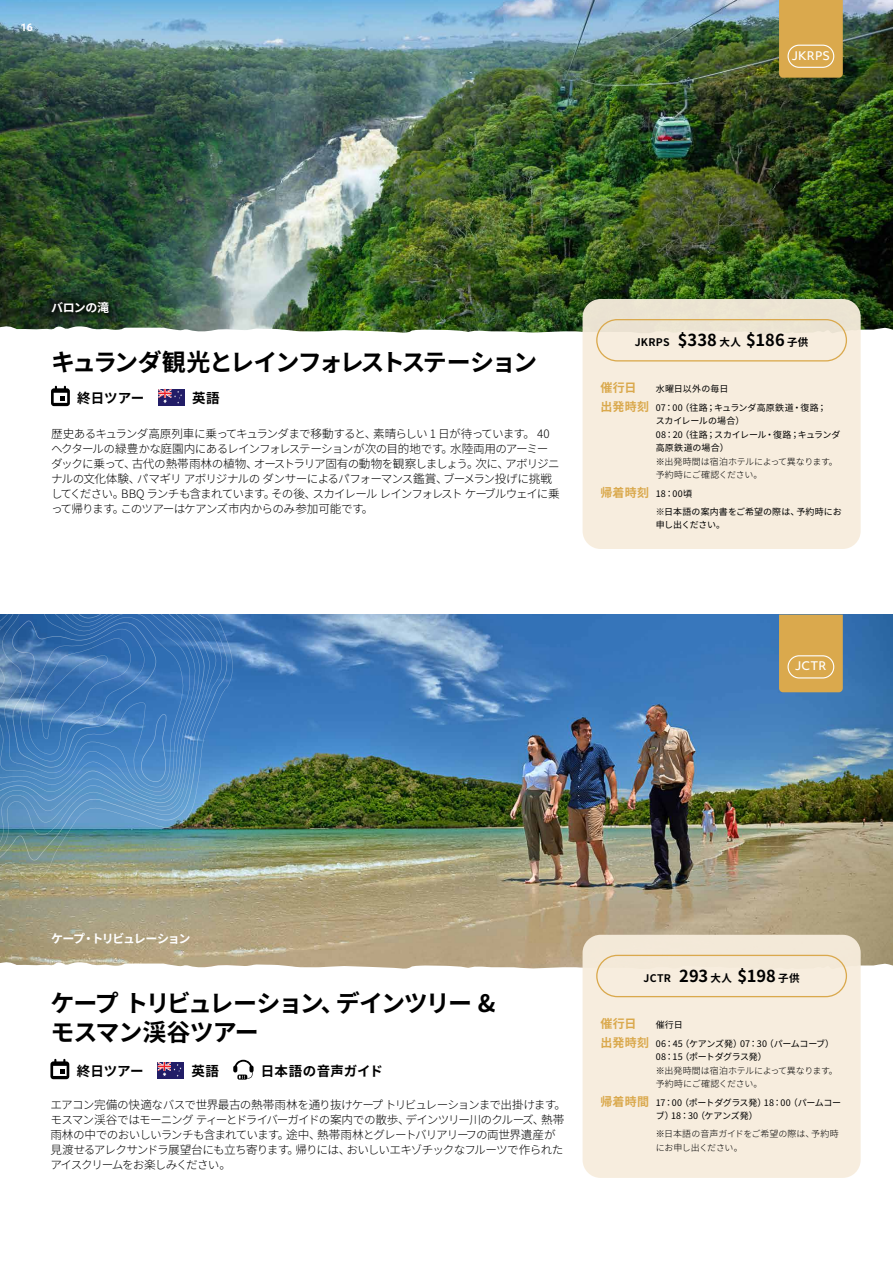
<style>
.page{position:relative;width:893px;height:1263px;background:#fff}
.page>*{position:absolute;margin:0;border:0;box-sizing:border-box;transform-origin:0 0}
.t1{font:700 24px/28.8px "Noto Sans CJ Kjp";letter-spacing:-.065em;color:#000}
.t2{font:700 24px "Noto Sans CJ Kjp";letter-spacing:-.085em;color:#000}
.t3{font:700 13.5px "Noto Sans CJ Kjp";letter-spacing:.005em;color:#000}
.t4{font:700 12px "Noto Sans CJ Kjp";letter-spacing:-.105em;color:#fff}
.t5{font:700 12px "Noto Sans CJ Kjp";letter-spacing:.005em;color:#daa94d}
.t6{font:700 12px "Noto Sans CJ Kjp";letter-spacing:-.08em;color:#fff}
.t7{font:300 11.7px/15px "Noto Sans CJ Kjp";letter-spacing:-.065em;color:#000}
.t8{font:500 11.4px "Objektiv Mk 1";letter-spacing:.015em;color:#fff}
.t9{font:700 10.5px "Noto Sans CJ Kjp";letter-spacing:.035em;color:#000}
.t10{font:700 10.5px "Roboto";color:#fff}
.t11{font:9px/13.5px "Noto Sans CJ Kjp";letter-spacing:-.01em;color:#000}
.t12{font:300 9px/13.5px "Noto Sans CJ Kjp";letter-spacing:-.02em;color:#000}
.t13{font:9px/18.6px "Noto Sans CJ Kjp";letter-spacing:.02em;color:#000}
.t14{font:9px/17.7px "Noto Sans CJ Kjp";letter-spacing:.01em;color:#000}
.t15{font:9px "Noto Sans CJ Kjp";letter-spacing:-.04em;color:#000}
.t16{font:9px "Noto Sans CJ Kjp";letter-spacing:-.055em;color:#000}
.s1{font-size:16.5px}
.s2{font-weight:700;font-size:12px;color:#daa94d}
</style>
<div class="page">
<img style="left:0;top:0;width:893px;height:325px">
<img style="left:0;top:615px;width:893px;height:346px">
<svg style="left:0;top:325px;width:893px;height:38px"></svg>
<svg style="left:0;top:961px;width:893px;height:38px"></svg>
<div style="left:43px;top:293px;width:75px;height:30px;background:#000;opacity:.75"></div>
<svg style="left:51px;top:386px;width:19px;height:20px"></svg>
<div style="left:158px;top:389px;width:27px;height:17px;background:#221d67"></div>
<svg style="left:158px;top:389px;width:24px;height:15px"></svg>
<div style="left:583px;top:299px;width:278px;height:250px;background:#f7eddd;border-radius:18px"></div>
<div style="left:583px;top:935px;width:278px;height:243px;background:#f7eddd;border-radius:18px"></div>
<div style="left:596px;top:319px;width:251px;height:42px;border:1px solid #daa94d;border-radius:21px"></div>
<div style="left:596px;top:955px;width:251px;height:42px;border:1px solid #daa94d;border-radius:21px"></div>
<img style="left:0;top:614px;width:233px;height:267px">
<img style="left:0;top:614px;width:227px;height:260px">
<svg style="left:0;top:614px;width:216px;height:245px;background:#628a9a"></svg>
<svg style="left:0;top:614px;width:210px;height:241px;background:#709191"></svg>
<svg style="left:0;top:614px;width:205px;height:234px;background:#648e99"></svg>
<svg style="left:0;top:614px;width:200px;height:228px;background:#5b92b3"></svg>
<svg style="left:0;top:614px;width:195px;height:183px;background:#457eba"></svg>
<svg style="left:203px;top:617px;width:24px;height:44px"></svg>
<svg style="left:50px;top:1059px;width:19px;height:20px"></svg>
<div style="left:158px;top:1062px;width:26px;height:17px;background:#221d67"></div>
<svg style="left:158px;top:1062px;width:23px;height:15px"></svg>
<svg style="left:233px;top:1060px;width:21px;height:19px"></svg>
<div style="left:779px;top:615px;width:64px;height:77px;background:#daa94d"></div>
<div style="left:787px;top:655px;width:47px;height:23px;border:1px solid #fff;border-radius:11px"></div>
<div style="left:779px;top:0;width:64px;height:78px;background:#daa94d"></div>
<div style="left:787px;top:45px;width:47px;height:23px;border:1px solid #fff;border-radius:11px"></div>
<p class="t10" style="left:21px;top:20px;width:14px">16</p>
<p class="t8" style="left:792px;top:47px;width:40px">JKRPS</p>
<p class="t6" style="left:51px;top:301px;width:60px">バロンの滝</p>
<h1 class="t2" style="left:51px;top:349px;width:488px">キュランダ観光とレインフォレストステーション</h1>
<p class="t3" style="left:77px;top:391px;width:68px">終日ツアー</p>
<p class="t3" style="left:192px;top:391px;width:29px">英語</p>
<p class="t7" style="left:51px;top:427px;width:510px">歴史あるキュランダ高原列車に乗ってキュランダまで移動すると、素晴らしい 1 日が待っています。 40ヘクタールの緑豊かな庭園内にあるレインフォレステーションが次の目的地です。水陸両用のアーミーダックに乗って、古代の熱帯雨林の植物、オーストラリア固有の動物を観察しましょう。次に、アボリジニナルの文化体験、パマギリ アボリジナルの ダンサーによるパフォーマンス鑑賞、ブーメラン投げに挑戦してください。BBQ ランチも含まれています。その後、スカイレール レインフォレスト ケーブルウェイに乗って帰ります。このツアーはケアンズ市内からのみ参加可能です。</p>
<p class="t9" style="left:635px;top:336px;width:175px">JKRPS <span class="s1">$338</span> 大人 <span class="s1">$186</span> 子供</p>
<p class="t5" style="left:600px;top:381px;width:38px">催行日</p>
<p class="t13" style="left:600px;top:380px;width:228px;text-indent:55px">水曜日以外の毎日<br><span class="s2">出発時刻</span> 07：00（往路；キュランダ高原鉄道・復路；</p>
<p class="t11" style="left:656px;top:415px;width:186px">スカイレールの場合）<br>08：20（往路；スカイレール・復路；キュランダ高原鉄道の場合）</p>
<p class="t12" style="left:656px;top:455px;width:184px">※出発時間は宿泊ホテルによって異なります。予約時にご確認ください。</p>
<p class="t14" style="left:656px;top:485px;width:188px;text-indent:-55px"><span class="s2">帰着時刻</span> 18：00頃<br>※日本語の案内書をご希望の際は、予約時にお</p>
<p class="t16" style="left:656px;top:520px;width:71px">申し出ください。</p>
<p class="t8" style="left:795px;top:658px;width:33px">JCTR</p>
<p class="t4" style="left:51px;top:932px;width:141px">ケープ・トリビュレーション</p>
<h1 class="t1" style="left:50px;top:989px;width:446px">ケープ トリビュレーション、デインツリー &amp;モスマン渓谷ツアー</h1>
<p class="t3" style="left:77px;top:1064px;width:68px">終日ツアー</p>
<p class="t3" style="left:191px;top:1064px;width:29px">英語</p>
<p class="t3" style="left:261px;top:1064px;width:123px">日本語の音声ガイド</p>
<p class="t7" style="left:50px;top:1097px;width:517px">エアコン完備の快適なバスで世界最古の熱帯雨林を通り抜けケープ トリビュレーションまで出掛けます。モスマン渓谷ではモーニング ティーとドライバーガイドの案内での散歩、デインツリー川のクルーズ、熱帯雨林の中でのおいしいランチも含まれています。途中、熱帯雨林とグレートバリアリーフの両世界遺産が見渡せるアレクサンドラ展望台にも立ち寄ります。帰りには、おいしいエキゾチックなフルーツで作られたアイスクリームをお楽しみください。</p>
<p class="t9" style="left:644px;top:972px;width:158px">JCTR <span class="s1">293</span> 大人 <span class="s1">$198</span> 子供</p>
<p class="t5" style="left:600px;top:1017px;width:38px">催行日</p>
<p class="t11" style="left:600px;top:1016px;width:235px;line-height:18.6px;text-indent:55px">催行日<br><span class="s2">出発時刻</span> 06：45（ケアンズ発）07：30（パームコーブ）</p>
<p class="t15" style="left:656px;top:1052px;width:113px">08：15（ポートダグラス発）</p>
<p class="t12" style="left:656px;top:1064px;width:184px">※出発時間は宿泊ホテルによって異なります。予約時にご確認ください。</p>
<p class="t11" style="left:656px;top:1096px;width:187px;text-indent:-55px"><span class="s2">帰着時間</span> 17：00（ポートダグラス発）18：00（パームコーブ）18：30（ケアンズ発）</p>
<p class="t12" style="left:656px;top:1127px;width:184px">※日本語の音声ガイドをご希望の際は、予約時にお申し出ください。</p>
</div>
